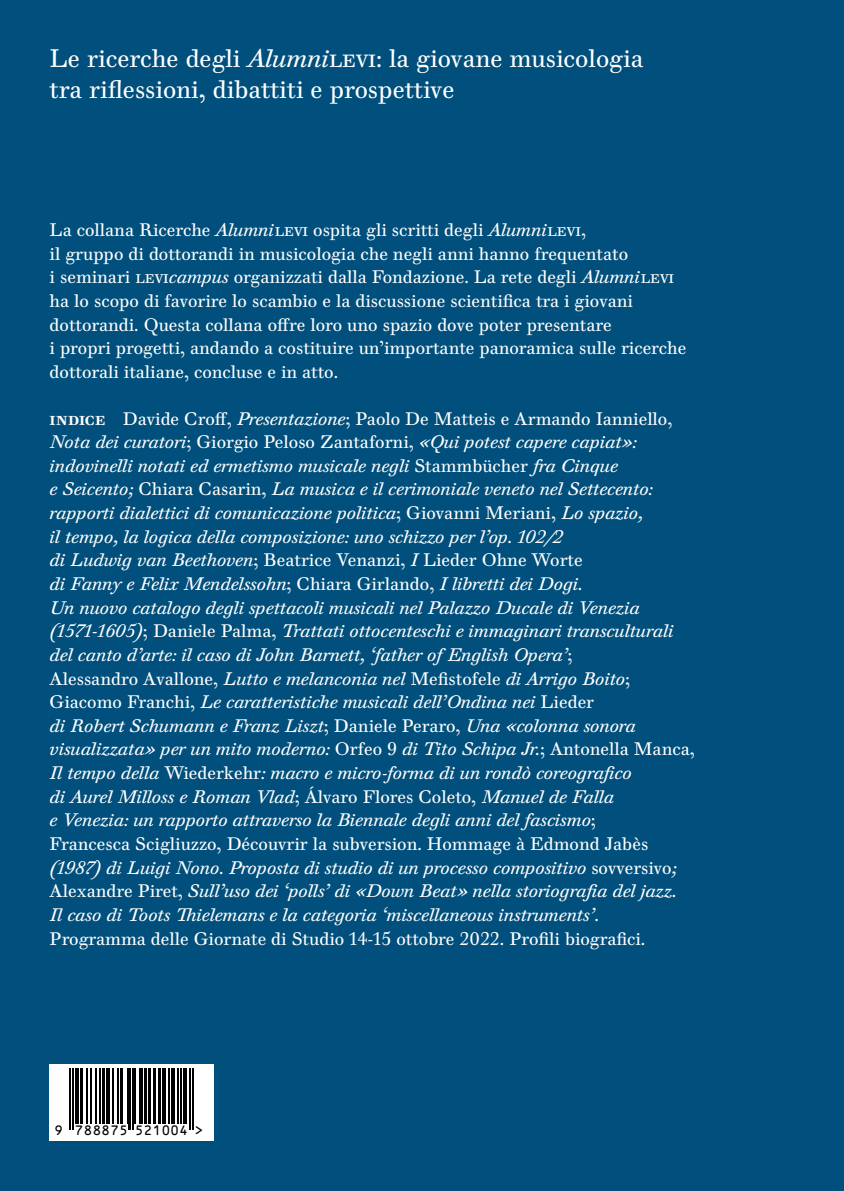
<style>
.page{position:relative;width:844px;height:1191px;background:#fff}
.page>*{position:absolute;margin:0;border:0;box-sizing:border-box;transform-origin:0 0}
.t1{font:24.5px/30.6px "Walbaum 10 XL Pro";color:#fff}
.t2{font:italic 17.5px/23.6px "Walbaum 10 XL Pro";color:#fff}
.t3{font:17.5px/23.6px "Walbaum 10 XL Pro";color:#fff}
.t4{font:12.6px "ocrb 10";letter-spacing:-.015em;color:#000}
.s1{font-style:italic}
.s2{font-weight:700;font-style:normal}
.s3{font-style:normal}
</style>
<div class="page">
<div style="left:0;top:0;width:843px;height:1191px;background:#004f7c"></div>
<div style="left:50px;top:1064px;width:163px;height:77px;background:#fff"></div>
<svg style="left:73px;top:1068px;width:121px;height:62px"></svg>
<hr style="left:69px;top:1068px;width:2px;height:62px;background:#000">
<hr style="left:72px;top:1068px;width:1px;height:62px;background:#000">
<hr style="left:75px;top:1068px;width:3px;height:62px;background:#000">
<hr style="left:80px;top:1068px;width:2px;height:62px;background:#000">
<hr style="left:86px;top:1068px;width:2px;height:62px;background:#000">
<hr style="left:90px;top:1068px;width:2px;height:62px;background:#000">
<hr style="left:95px;top:1068px;width:2px;height:62px;background:#000">
<hr style="left:99px;top:1068px;width:2px;height:62px;background:#000">
<hr style="left:102px;top:1068px;width:3px;height:62px;background:#000">
<hr style="left:106px;top:1068px;width:4px;height:62px;background:#000">
<hr style="left:112px;top:1068px;width:2px;height:62px;background:#000">
<hr style="left:118px;top:1068px;width:1px;height:62px;background:#000">
<hr style="left:120px;top:1068px;width:3px;height:62px;background:#000">
<hr style="left:127px;top:1068px;width:1px;height:62px;background:#000">
<hr style="left:129px;top:1068px;width:2px;height:62px;background:#000">
<hr style="left:132px;top:1068px;width:1px;height:62px;background:#000">
<hr style="left:135px;top:1068px;width:1px;height:62px;background:#000">
<svg style="left:138px;top:1068px;width:4px;height:56px"></svg>
<hr style="left:144px;top:1068px;width:2px;height:62px;background:#000">
<hr style="left:148px;top:1068px;width:2px;height:62px;background:#000">
<hr style="left:153px;top:1068px;width:2px;height:62px;background:#000">
<hr style="left:158px;top:1068px;width:3px;height:62px;background:#000">
<hr style="left:162px;top:1068px;width:4px;height:62px;background:#000">
<hr style="left:169px;top:1068px;width:1px;height:62px;background:#000">
<hr style="left:171px;top:1068px;width:4px;height:62px;background:#000">
<hr style="left:178px;top:1068px;width:1px;height:62px;background:#000">
<hr style="left:180px;top:1068px;width:2px;height:62px;background:#000">
<hr style="left:183px;top:1068px;width:4px;height:62px;background:#000">
<hr style="left:189px;top:1068px;width:2px;height:62px;background:#000">
<hr style="left:192px;top:1068px;width:1px;height:62px;background:#000">
<div style="left:75px;top:1124px;width:53px;height:12px;background:#fff"></div>
<div style="left:135px;top:1124px;width:53px;height:12px;background:#fff"></div>
<h1 class="t1" style="left:50px;top:43px;width:595px">Le ricerche degli <span class="s1">Alumni</span>Levi : la giovane musicologia tra riflessioni, dibattiti e prospettive</h1>
<p class="t3" style="left:50px;top:218px;width:638px">La collana Ricerche <span class="s1">Alumni</span>Levi ospita gli scritti degli <span class="s1">Alumni</span>Levi,<br>il gruppo di dottorandi in musicologia che negli anni hanno frequentato<br>i seminari Levi<span class="s1">campus</span> organizzati dalla Fondazione. La rete degli <span class="s1">Alumni</span>Levi<br>ha lo scopo di favorire lo scambio e la discussione scientifica tra i giovani dottorandi. Questa collana offre loro uno spazio dove poter presentare<br>i propri progetti, andando a costituire un’importante panoramica sulle ricerche dottorali italiane, concluse e in atto.</p>
<p class="t2" style="left:50px;top:406px;width:646px"><span class="s2">indice</span> <span class="s3">Davide Croff,</span> Presentazione<span class="s3">; Paolo De Matteis e Armando Ianniello, </span>Nota dei curatori<span class="s3">; Giorgio Peloso Zantaforni,</span> «Qui potest capere capiat»: indovinelli notati ed ermetismo musicale negli <span class="s3">Stammbücher</span> fra Cinque<br>e Seicento; <span class="s3">Chiara Casarin,</span> La musica e il cerimoniale veneto nel Settecento: rapporti dialettici di comunicazione politica<span class="s3">; Giovanni Meriani,</span> Lo spazio,<br>il tempo, la logica della composizione: uno schizzo per l’op. 102/2<br>di Ludwig van Beethoven<span class="s3">; Beatrice Venanzi,</span> I <span class="s3">Lieder Ohne Worte<br></span>di Fanny e Felix Mendelssohn<span class="s3">; Chiara Girlando,</span> I libretti dei Dogi.<br>Un nuovo catalogo degli spettacoli musicali nel Palazzo Ducale di Venezia (1571-1605)<span class="s3">; Daniele Palma,</span> Trattati ottocenteschi e immaginari transculturali del canto d’arte: il caso di John Barnett, ‘father of English Opera’<span class="s3">;<br>Alessandro Avallone,</span> Lutto e melanconia nel <span class="s3">Mefistofele</span> di Arrigo Boito<span class="s3">; Giacomo Franchi,</span> Le caratteristiche musicali dell’Ondina nei <span class="s3">Lieder<br></span>di Robert Schumann e Franz Liszt<span class="s3">; Daniele Peraro,</span> Una «colonna sonora visualizzata» per un mito moderno: <span class="s3">Orfeo 9</span> di Tito Schipa Jr.<span class="s3">; Antonella Manca, </span>Il tempo della <span class="s3">Wiederkehr</span>: macro e micro-forma di un rondò coreografico<br>di Aurel Milloss e Roman Vlad<span class="s3">; Álvaro Flores Coleto,</span> Manuel de Falla<br>e Venezia: un rapporto attraverso la Biennale degli anni del fascismo<span class="s3">;<br>Francesca Scigliuzzo, Découvrir la subversion. Hommage à Edmond Jabès </span>(1987) di Luigi Nono. Proposta di studio di un processo compositivo <span class="s3">sovversivo</span>; <span class="s3">Alexandre Piret,</span> Sull’uso dei ‘polls’ di «Down Beat» nella storiografia del jazz.<br>Il caso di Toots Thielemans e la categoria ‘miscellaneous instruments’<span class="s3">.<br>Programma delle Giornate di Studio 14-15 ottobre 2022. Profili biografici.</span></p>
<p class="t4" style="left:54px;top:1123px;width:151px">9 788875 521004 &gt;</p>
</div>
